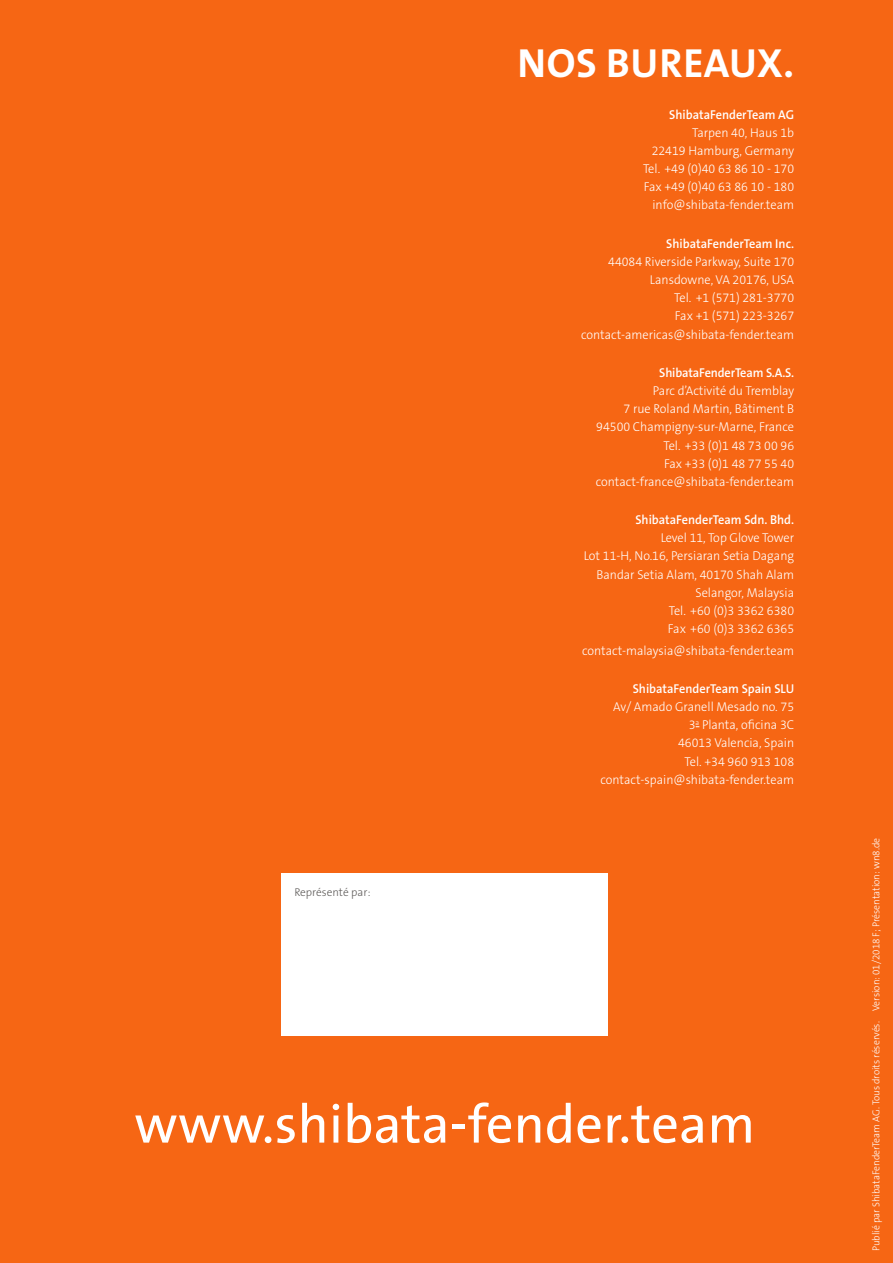
<style>
.page{position:relative;width:893px;height:1263px;background:#f66614}
.page>*{position:absolute;margin:0;border:0;box-sizing:border-box;transform-origin:0 0}
.t1{font:54.6px "The Sans B Plus W5 Plain";color:#fff}
.t2{font:700 40.95px "The Sans B Plus W7";letter-spacing:.015em;color:#fff}
.t3{font:300 12.9px/18.1px "The Sans B Plus W3";color:#fff;text-align:right;scale:.96 1}
.t4{font:600 12.9px "The Sans B Plus W6";color:#fff;scale:.96 1}
.t5{font:300 11.4px "The Sans B Plus W3";color:#605d5b}
.t6{font:300 10.2px "The Sans B Plus W3";color:#fff;scale:.96 1}
.s1{font-family:"The Sans"}
</style>
<div class="page">
<div style="left:282px;top:873px;width:326px;height:163px;background:#fff"></div>
<p class="t5" style="left:294px;top:885px;width:78px">Représenté par:</p>
<h2 class="t2" style="left:518px;top:37px;width:278px">NOS BUREAUX.</h2>
<p class="t4" style="left:669px;top:106px;width:132px">ShibataFenderTeam AG</p>
<p class="t3" style="left:643px;top:123px;width:159px">Tarpen 40, Haus 1b<br>22419 Hamburg, Germany<br>Tel. +49 (0)40 63 86 10 - 170<br>Fax +49 (0)40 63 86 10 - 180 info@shibata-fender.team</p>
<p class="t4" style="left:666px;top:235px;width:135px">ShibataFenderTeam Inc.</p>
<p class="t3" style="left:581px;top:253px;width:223px">44084 Riverside Parkway, Suite 170<br>Lansdowne, VA 20176, USA<br>Tel. +1 (571) 281-3770<br>Fax +1 (571) 223-3267 contact-americas@shibata-fender.team</p>
<p class="t4" style="left:659px;top:364px;width:142px">ShibataFenderTeam S.A.S.</p>
<p class="t3" style="left:596px;top:382px;width:208px">Parc d’Activité du Tremblay<br>7 rue Roland Martin, Bâtiment B<br>94500 Champigny-sur-Marne, France<br>Tel. +33 (0)1 48 73 00 96<br>Fax +33 (0)1 48 77 55 40 contact-france@shibata-fender.team</p>
<p class="t4" style="left:635px;top:511px;width:167px">ShibataFenderTeam Sdn. Bhd.</p>
<p class="t3" style="left:584px;top:529px;width:220px">Level 11, Top Glove Tower<br>Lot 11-H, No.16, Persiaran Setia Dagang<br>Bandar Setia Alam, 40170 Shah Alam<br>Selangor, Malaysia<br>Tel. +60 (0)3 3362 6380<br><span class="s1">Fax</span> +60 (0)3 3362 6365</p>
<p class="t3" style="left:582px;top:641px;width:222px">contact-malaysia@shibata-fender.team</p>
<p class="t4" style="left:633px;top:680px;width:170px">ShibataFenderTeam Spain SLU</p>
<p class="t3" style="left:601px;top:698px;width:203px">Av/ Amado Granell Mesado no. 75<br>3<sup>a</sup> Planta, oficina 3C<br>46013 Valencia, Spain<br>Tel. +34 960 913 108 contact-spain@shibata-fender.team</p>
<h1 class="t1" style="left:134px;top:1089px;width:622px">www.shibata-fender.team</h1>
<p class="t6" style="left:869px;top:1251px;width:432px;rotate:-90deg">Publié par ShibataFenderTeam AG. Tous droits réservés. Version: 01/2018 F; Présentation: wn8.de</p>
</div>
